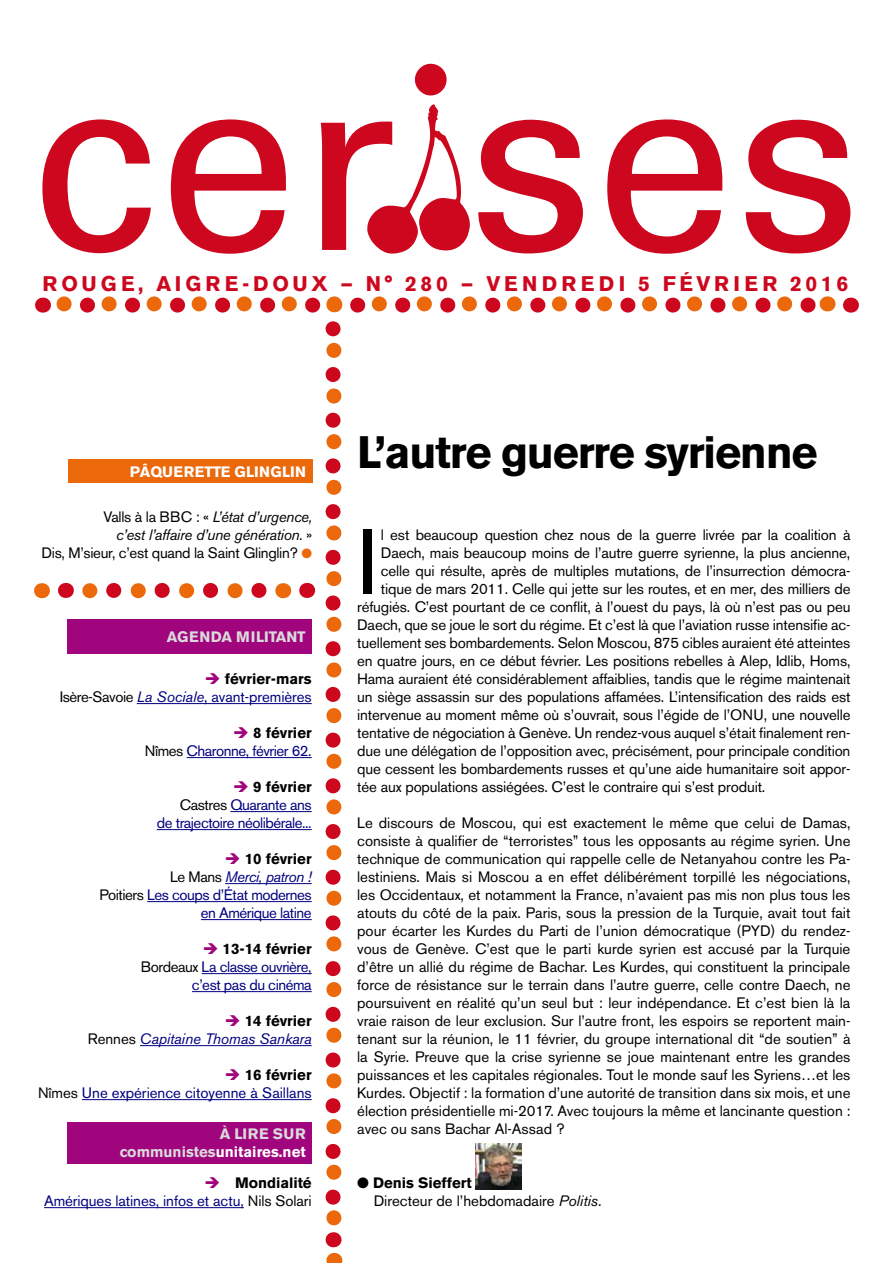
<style>
.page{position:relative;width:893px;height:1263px;background:#fff}
.page>*{position:absolute;margin:0;border:0;box-sizing:border-box;transform-origin:0 0}
.t1{font:91.5px "Akzidenz Grotesk BE";color:#000}
.t2{font:700 45px "Akzidenz Grotesk BE";letter-spacing:-.03em;color:#000}
.t3{font:700 21px "Akzidenz Grotesk BE";letter-spacing:.19em;color:#cd071e}
.t4{font:15px/18px "Akzidenz Grotesk BE";letter-spacing:-.01em;color:#000;text-align:right}
.t5{font:15px/18px "Akzidenz Grotesk BE";letter-spacing:-.03em;color:#000080;text-align:right}
.t6{font:15px/18px "Akzidenz Grotesk BE";letter-spacing:-.005em;color:#000080;text-align:right}
.t7{font:700 15px/18px "Akzidenz Grotesk BE";color:#d9dadb;text-align:right}
.t8{font:15px/18px "Akzidenz Grotesk BE";color:#000080;text-align:right}
.t9{font:italic 15px/18px "Akzidenz Grotesk BE";letter-spacing:-.005em;color:#000080;text-align:right}
.t10{font:700 15px "Akzidenz Grotesk BE";color:#fff}
.s1{font-style:italic}
.s2{color:#eb690b}
.s3{color:#a1057d}
.s4{font-weight:700;color:#000}
.s5{color:#000}
.s6{font-weight:700;font-style:normal;color:#000}
.s7{font-style:normal;color:#000}
.s8{color:#fff}
.s9{font-weight:700}
</style>
<div class="page">
<svg style="left:326px;top:329px;width:15px;height:918px"></svg>
<svg style="left:43px;top:298px;width:1px;height:15px"></svg>
<svg style="left:850px;top:298px;width:1px;height:15px"></svg>
<svg style="left:64px;top:296px;width:764px;height:17px"></svg>
<svg style="left:65px;top:583px;width:1px;height:15px"></svg>
<svg style="left:307px;top:583px;width:1px;height:15px"></svg>
<svg style="left:42px;top:583px;width:1px;height:15px"></svg>
<svg style="left:90px;top:583px;width:194px;height:15px"></svg>
<div style="left:68px;top:459px;width:244px;height:23px;background:#eb690b"></div>
<hr style="left:137px;top:703px;width:175px;height:1px;background:#000080">
<hr style="left:187px;top:757px;width:125px;height:1px;background:#000080">
<hr style="left:230px;top:811px;width:82px;height:1px;background:#000080">
<hr style="left:157px;top:829px;width:155px;height:1px;background:#000080">
<hr style="left:225px;top:883px;width:87px;height:1px;background:#000080">
<hr style="left:147px;top:901px;width:165px;height:1px;background:#000080">
<hr style="left:201px;top:919px;width:111px;height:1px;background:#000080">
<hr style="left:202px;top:973px;width:110px;height:1px;background:#000080">
<hr style="left:192px;top:991px;width:120px;height:1px;background:#000080">
<hr style="left:140px;top:1045px;width:172px;height:1px;background:#000080">
<hr style="left:82px;top:1099px;width:230px;height:1px;background:#000080">
<hr style="left:44px;top:1207px;width:200px;height:1px;background:#000080">
<div style="left:68px;top:619px;width:244px;height:34px;background:#a1057d"></div>
<div style="left:68px;top:1122px;width:244px;height:41px;background:#a1057d"></div>
<svg style="left:415px;top:64px;width:32px;height:31px"></svg>
<svg style="left:43px;top:119px;width:108px;height:134px"></svg>
<svg style="left:171px;top:119px;width:115px;height:135px"></svg>
<svg style="left:321px;top:104px;width:149px;height:150px"></svg>
<svg style="left:478px;top:120px;width:105px;height:133px"></svg>
<svg style="left:607px;top:119px;width:116px;height:135px"></svg>
<svg style="left:746px;top:120px;width:104px;height:133px"></svg>
<img style="left:476px;top:1144px;width:45px;height:45px">
<h3 class="t3" style="left:43px;top:272px;width:807px">ROUGE, AIGRE-DOUX — N° 280 — VENDREDI 5 FÉVRIER 2016</h3>
<p class="t10" style="left:130px;top:463px;width:178px">PÂQUERETTE GLINGLIN</p>
<p class="t4" style="left:42px;top:508px;width:272px">Valls à la BBC : « <span class="s1">L’état d’urgence,<br>c’est l’affaire d’une génération.</span> »<br>Dis, M’sieur, c’est quand la Saint Glinglin? <span class="s2">●</span></p>
<p class="t7" style="left:167px;top:628px;width:140px">AGENDA MILITANT</p>
<p class="t6" style="left:60px;top:670px;width:253px"><span class="s3">➔</span> <span class="s4">février-mars<br></span><span class="s5">Isère-Savoie</span> <span class="s1">La Sociale</span>, avant-premières</p>
<p class="t5" style="left:145px;top:724px;width:168px"><span class="s3">➔</span> <span class="s4">8 février<br></span><span class="s5">Nîmes</span> Charonne, février 62.</p>
<p class="t5" style="left:157px;top:778px;width:156px"><span class="s3">➔</span> <span class="s4">9 février<br></span><span class="s5">Castres</span> Quarante ans<br>de trajectoire néolibérale...</p>
<p class="t5" style="left:100px;top:850px;width:214px"><span class="s3">➔</span> <span class="s4">10 février<br></span><span class="s5">Le Mans</span> <span class="s1">Merci, patron !<br></span><span class="s5">Poitiers</span> Les coups d’État modernes en Amérique latine</p>
<p class="t5" style="left:141px;top:940px;width:173px"><span class="s3">➔</span> <span class="s4">13-14 février<br></span><span class="s5">Bordeaux</span> La classe ouvrière, c’est pas du cinéma</p>
<p class="t9" style="left:88px;top:1012px;width:225px"><span class="s3">➔</span> <span class="s6">14 février<br></span><span class="s7">Rennes</span> Capitaine Thomas Sankara</p>
<p class="t8" style="left:38px;top:1066px;width:275px"><span class="s3">➔</span> <span class="s4">16 février<br></span><span class="s5">Nîmes</span> Une expérience citoyenne à Saillans</p>
<p class="t7" style="left:120px;top:1125px;width:187px">À LIRE SUR communistes<span class="s8">unitaires.net</span></p>
<p class="t6" style="left:44px;top:1174px;width:269px"><span class="s3">➔</span> <span class="s4">Mondialité<br></span>Amériques latines, infos et actu, <span class="s5">Nils Solari</span></p>
<h2 class="t2" style="left:357px;top:426px;width:462px">L’autre guerre syrienne</h2>
<h1 class="t1" style="left:357px;top:508px;width:22px">I</h1>
<p class="t4" style="left:381px;top:526px;width:471px">l est beaucoup question chez nous de la guerre livrée par la coalition à</p>
<p class="t4" style="left:381px;top:544px;width:471px">Daech, mais beaucoup moins de l’autre guerre syrienne, la plus ancienne,</p>
<p class="t4" style="left:381px;top:562px;width:471px">celle qui résulte, après de multiples mutations, de l’insurrection démocra-</p>
<p class="t4" style="left:381px;top:580px;width:471px">tique de mars 2011. Celle qui jette sur les routes, et en mer, des milliers de</p>
<p class="t4" style="left:357px;top:598px;width:495px">réfugiés. C’est pourtant de ce conflit, à l’ouest du pays, là où n’est pas ou peu</p>
<p class="t4" style="left:357px;top:616px;width:495px">Daech, que se joue le sort du régime. Et c’est là que l’aviation russe intensifie ac-</p>
<p class="t4" style="left:357px;top:634px;width:495px">tuellement ses bombardements. Selon Moscou, 875 cibles auraient été atteintes</p>
<p class="t4" style="left:357px;top:652px;width:495px">en quatre jours, en ce début février. Les positions rebelles à Alep, Idlib, Homs,</p>
<p class="t4" style="left:357px;top:670px;width:495px">Hama auraient été considérablement affaiblies, tandis que le régime maintenait</p>
<p class="t4" style="left:357px;top:688px;width:495px">un siège assassin sur des populations affamées. L’intensification des raids est</p>
<p class="t4" style="left:357px;top:706px;width:495px">intervenue au moment même où s’ouvrait, sous l’égide de l’ONU, une nouvelle</p>
<p class="t4" style="left:357px;top:724px;width:495px">tentative de négociation à Genève. Un rendez-vous auquel s’était finalement ren-</p>
<p class="t4" style="left:357px;top:742px;width:495px">due une délégation de l’opposition avec, précisément, pour principale condition</p>
<p class="t4" style="left:357px;top:760px;width:495px">que cessent les bombardements russes et qu’une aide humanitaire soit appor-</p>
<p class="t4" style="left:357px;top:778px;width:410px">tée aux populations assiégées. C’est le contraire qui s’est produit.</p>
<p class="t4" style="left:357px;top:814px;width:495px;text-align:justify">Le discours de Moscou, qui est exactement le même que celui de Damas, consiste à qualifier de “terroristes” tous les opposants au régime syrien. Une technique de communication qui rappelle celle de Netanyahou contre les Pa&shy;lestiniens. Mais si Moscou a en effet délibérément torpillé les négociations, les Occidentaux, et notamment la France, n’avaient pas mis non plus tous les atouts du côté de la paix. Paris, sous la pression de la Turquie, avait tout fait pour écarter les Kurdes du Parti de l’union démocratique (PYD) du rendez&shy;vous de Genève. C’est que le parti kurde syrien est accusé par la Turquie d’être un allié du régime de Bachar. Les Kurdes, qui constituent la principale force de résistance sur le terrain dans l’autre guerre, celle contre Daech, ne poursuivent en réalité qu’un seul but : leur indépendance. Et c’est bien là la vraie raison de leur exclusion. Sur l’autre front, les espoirs se reportent main&shy;tenant sur la réunion, le 11 février, du groupe international dit “de soutien” à la Syrie. Preuve que la crise syrienne se joue maintenant entre les grandes puissances et les capitales régionales. Tout le monde sauf les Syriens…et les Kurdes. Objectif : la formation d’une autorité de transition dans six mois, et une élection présidentielle mi-2017. Avec toujours la même et lancinante question : avec ou sans Bachar Al-Assad ?</p>
<p class="t4" style="left:374px;top:1174px;width:229px;text-align:left;text-indent:-16px">● <span class="s9">Denis Sieffert<br></span>Directeur de l’hebdomadaire <span class="s1">Politis</span>.</p>
</div>
